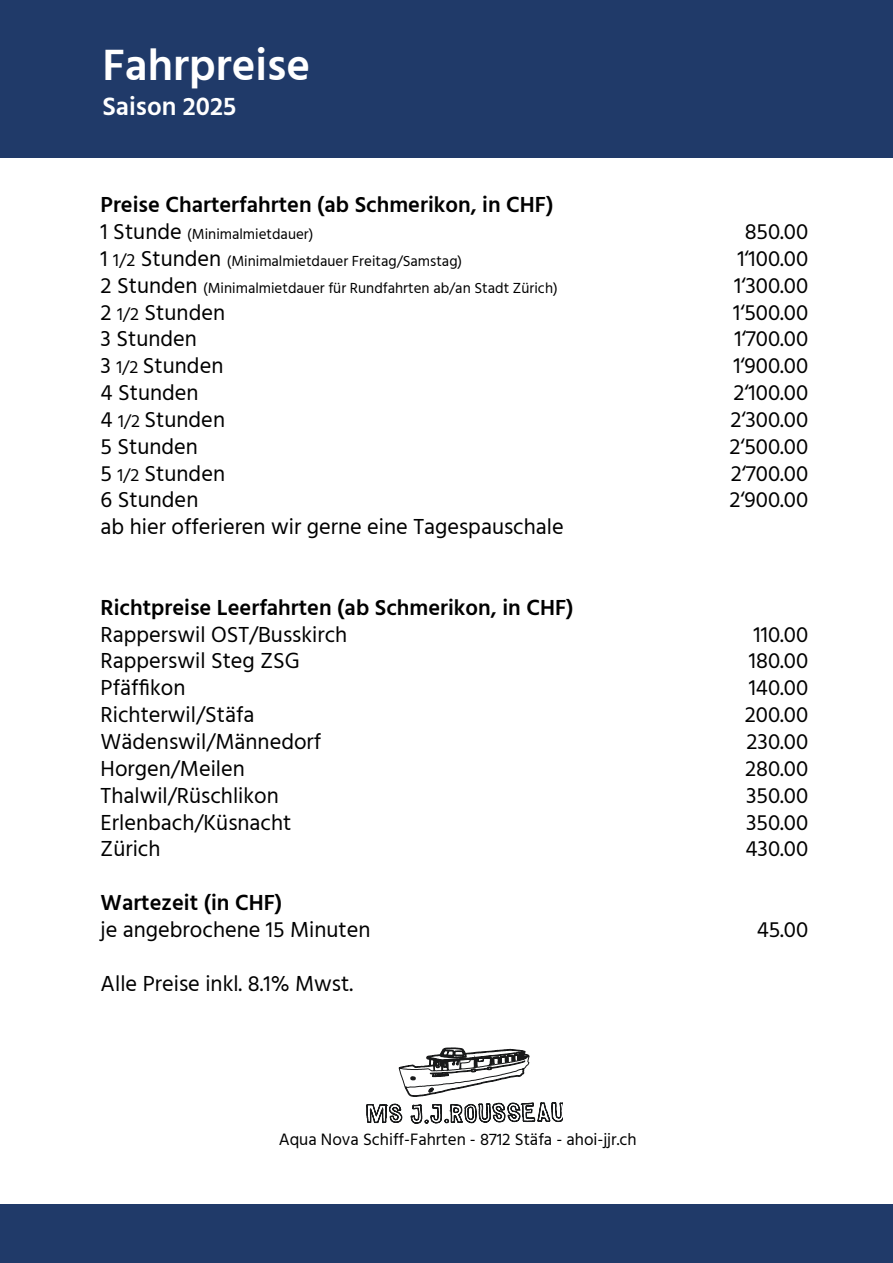
<style>
.page{position:relative;width:893px;height:1263px;background:#fff}
.page>*{position:absolute;margin:0;border:0;box-sizing:border-box;transform-origin:0 0}
.t1{font:600 45px "Hind Vadodara";color:#fff}
.t2{font:600 26.1px "Hind Vadodara";color:#fff}
.t3{font:22.35px "Hind Vadodara";color:#000}
.t4{font:600 22.35px "Hind Vadodara";color:#000}
.t5{font:16.95px "Hind Vadodara";color:#000}
.t6{font:15px "Hind Vadodara";color:#000}
.s1{font-size:22.35px}
.s2{font-size:18px}
</style>
<div class="page">
<div style="left:0;top:0;width:893px;height:158px;background:#203a69"></div>
<svg style="left:366px;top:1048px;width:196px;height:75px"></svg>
<div style="left:0;top:1204px;width:893px;height:59px;background:#203a69"></div>
<h1 class="t1" style="left:102px;top:47px;width:209px">Fahrpreise</h1>
<p class="t2" style="left:102px;top:96px;width:135px">Saison 2025</p>
<p class="t4" style="left:101px;top:196px;width:454px">Preise Charterfahrten (ab Schmerikon, in CHF)</p>
<p class="t6" style="left:101px;top:228px;width:214px"><span class="s1">1 Stunde</span> (Minimalmietdauer)</p>
<p class="t3" style="left:745px;top:223px;width:65px">850.00</p>
<p class="t6" style="left:101px;top:255px;width:363px"><span class="s1">1</span> <span class="s2">1/2</span> <span class="s1">Stunden</span> (Minimalmietdauer Freitag/Samstag)</p>
<p class="t3" style="left:737px;top:250px;width:72px">1‘100.00</p>
<p class="t6" style="left:101px;top:282px;width:459px"><span class="s1">2 Stunden</span> (Minimalmietdauer für Rundfahrten ab/an Stadt Zürich)</p>
<p class="t3" style="left:734px;top:277px;width:76px">1‘300.00</p>
<p class="t3" style="left:101px;top:304px;width:126px">2 <span class="s2">1/2</span> Stunden</p>
<p class="t3" style="left:733px;top:304px;width:76px">1‘500.00</p>
<p class="t3" style="left:101px;top:330px;width:98px">3 Stunden</p>
<p class="t3" style="left:734px;top:330px;width:75px">1‘700.00</p>
<p class="t3" style="left:101px;top:357px;width:124px">3 <span class="s2">1/2</span> Stunden</p>
<p class="t3" style="left:733px;top:357px;width:76px">1‘900.00</p>
<p class="t3" style="left:101px;top:384px;width:100px">4 Stunden</p>
<p class="t3" style="left:734px;top:384px;width:76px">2‘100.00</p>
<p class="t3" style="left:101px;top:411px;width:126px">4 <span class="s2">1/2</span> Stunden</p>
<p class="t3" style="left:730px;top:411px;width:79px">2‘300.00</p>
<p class="t3" style="left:101px;top:438px;width:99px">5 Stunden</p>
<p class="t3" style="left:729px;top:438px;width:80px">2‘500.00</p>
<p class="t3" style="left:101px;top:465px;width:126px">5 <span class="s2">1/2</span> Stunden</p>
<p class="t3" style="left:731px;top:465px;width:79px">2‘700.00</p>
<p class="t3" style="left:101px;top:491px;width:99px">6 Stunden</p>
<p class="t3" style="left:729px;top:491px;width:80px">2‘900.00</p>
<p class="t3" style="left:101px;top:518px;width:465px">ab hier offerieren wir gerne eine Tagespauschale</p>
<p class="t4" style="left:101px;top:598px;width:474px">Richtpreise Leerfahrten (ab Schmerikon, in CHF)</p>
<p class="t3" style="left:101px;top:626px;width:248px">Rapperswil OST/Busskirch</p>
<p class="t3" style="left:754px;top:626px;width:56px">110.00</p>
<p class="t3" style="left:101px;top:652px;width:201px">Rapperswil Steg ZSG</p>
<p class="t3" style="left:749px;top:652px;width:61px">180.00</p>
<p class="t3" style="left:101px;top:672px;width:86px">Pfäffikon</p>
<p class="t3" style="left:749px;top:672px;width:61px">140.00</p>
<p class="t3" style="left:101px;top:706px;width:155px">Richterwil/Stäfa</p>
<p class="t3" style="left:745px;top:706px;width:65px">200.00</p>
<p class="t3" style="left:101px;top:733px;width:222px">Wädenswil/Männedorf</p>
<p class="t3" style="left:747px;top:733px;width:63px">230.00</p>
<p class="t3" style="left:101px;top:760px;width:146px">Horgen/Meilen</p>
<p class="t3" style="left:745px;top:760px;width:65px">280.00</p>
<p class="t3" style="left:101px;top:787px;width:180px">Thalwil/Rüschlikon</p>
<p class="t3" style="left:746px;top:787px;width:64px">350.00</p>
<p class="t3" style="left:101px;top:813px;width:192px">Erlenbach/Küsnacht</p>
<p class="t3" style="left:746px;top:813px;width:64px">350.00</p>
<p class="t3" style="left:101px;top:840px;width:61px">Zürich</p>
<p class="t3" style="left:745px;top:840px;width:64px">430.00</p>
<p class="t4" style="left:101px;top:894px;width:183px">Wartezeit (in CHF)</p>
<p class="t3" style="left:101px;top:921px;width:271px">je angebrochene 15 Minuten</p>
<p class="t3" style="left:757px;top:921px;width:53px">45.00</p>
<p class="t3" style="left:101px;top:974px;width:254px">Alle Preise inkl. 8.1% Mwst.</p>
<p class="t5" style="left:279px;top:1132px;width:359px">Aqua Nova Schiff-Fahrten - 8712 Stäfa - ahoi-jjr.ch</p>
</div>
